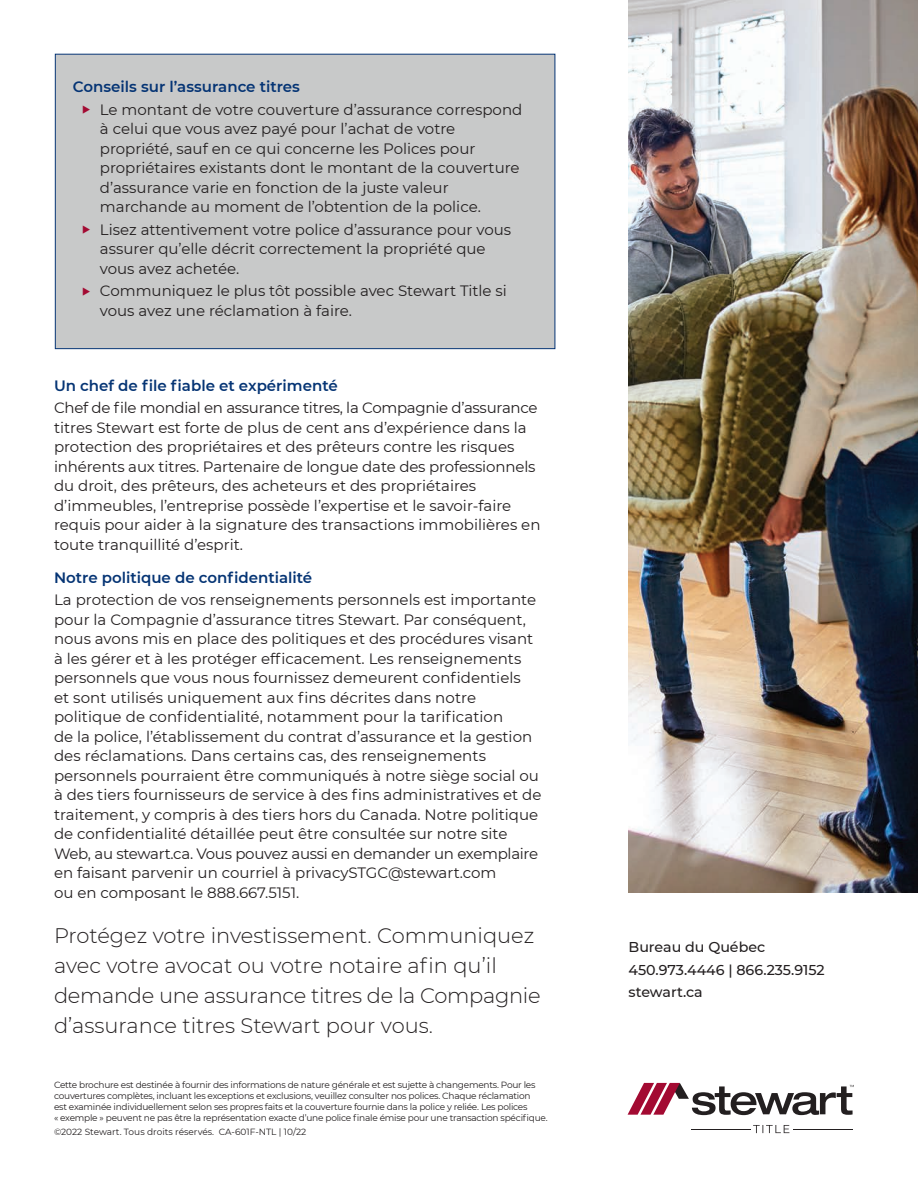
<style>
.page{position:relative;width:918px;height:1188px;background:#fff}
.page>*{position:absolute;margin:0;border:0;box-sizing:border-box;transform-origin:0 0}
.t1{font:300 21px/30px "Montserrat";color:#231f20}
.t2{font:15px/19.5px "Montserrat";color:#231f20}
.t3{font:600 15px "Montserrat";color:#053474}
.t4{font:500 14.25px/22.5px "Montserrat";color:#231f20}
.t5{font:9px/10.8px "Montserrat";letter-spacing:-.025em;color:#231f20}
.t6{font:9px "Montserrat";color:#231f20}
.s1{color:#a30a32}
</style>
<div class="page">
<div style="left:55px;top:54px;width:500px;height:295px;background:#c8c9c9;border:1px solid #053474"></div>
<svg style="left:753px;top:1125px;width:36px;height:8px"></svg>
<hr style="left:793px;top:1129px;width:60px;height:1px;background:#231f20">
<hr style="left:692px;top:1129px;width:59px;height:1px;background:#231f20">
<svg style="left:628px;top:1083px;width:226px;height:32px"></svg>
<img style="left:629px;top:0;width:289px;height:892px">
<h3 class="t3" style="left:73px;top:76px;width:229px">Conseils sur l’assurance titres</h3>
<p class="t2" style="left:100px;top:99px;width:424px;text-indent:-18px"><span class="s1">◆</span> Le montant de votre couverture d’assurance correspond à celui que vous avez payé pour l’achat de votre propriété, sauf en ce qui concerne les Polices pour propriétaires existants dont le montant de la couverture d’assurance varie en fonction de la juste valeur marchande au moment de l’obtention de la police.</p>
<p class="t2" style="left:100px;top:219px;width:413px;text-indent:-18px"><span class="s1">◆</span> Lisez attentivement votre police d’assurance pour vous assurer qu’elle décrit correctement la propriété que vous avez achetée.</p>
<p class="t2" style="left:100px;top:281px;width:409px;text-indent:-18px"><span class="s1">◆</span> Communiquez le plus tôt possible avec Stewart Title si vous avez une réclamation à faire.</p>
<h2 class="t3" style="left:54px;top:375px;width:285px">Un chef de file fiable et expérimenté</h2>
<p class="t2" style="left:54px;top:398px;width:488px">Chef de file mondial en assurance titres, la Compagnie d’assurance titres Stewart est forte de plus de cent ans d’expérience dans la protection des propriétaires et des prêteurs contre les risques inhérents aux titres. Partenaire de longue date des professionnels du droit, des prêteurs, des acheteurs et des propriétaires d’immeubles, l’entreprise possède l’expertise et le savoir-faire requis pour aider à la signature des transactions immobilières en toute tranquillité d’esprit.</p>
<h2 class="t3" style="left:54px;top:567px;width:260px">Notre politique de confidentialité</h2>
<p class="t2" style="left:54px;top:590px;width:489px">La protection de vos renseignements personnels est importante pour la Compagnie d’assurance titres Stewart. Par conséquent, nous avons mis en place des politiques et des procédures visant à les gérer et à les protéger efficacement. Les renseignements personnels que vous nous fournissez demeurent confidentiels<br>et sont utilisés uniquement aux fins décrites dans notre politique de confidentialité, notamment pour la tarification<br>de la police, l’établissement du contrat d’assurance et la gestion des réclamations. Dans certains cas, des renseignements personnels pourraient être communiqués à notre siège social ou à des tiers fournisseurs de service à des fins administratives et de traitement, y compris à des tiers hors du Canada. Notre politique de confidentialité détaillée peut être consultée sur notre site Web, au stewart.ca. Vous pouvez aussi en demander un exemplaire en faisant parvenir un courriel à privacySTGC@stewart.com<br>ou en composant le 888.667.5151.</p>
<p class="t1" style="left:54px;top:920px;width:488px">Protégez votre investissement. Communiquez avec votre avocat ou votre notaire afin qu’il demande une assurance titres de la Compagnie d’assurance titres Stewart pour vous.</p>
<p class="t5" style="left:54px;top:1080px;width:495px">Cette brochure est destinée à fournir des informations de nature générale et est sujette à changements. Pour les couvertures complètes, incluant les exceptions et exclusions, veuillez consulter nos polices. Chaque réclamation<br>est examinée individuellement selon ses propres faits et la couverture fournie dans la police y reliée. Les polices<br>« exemple » peuvent ne pas être la représentation exacte d’une police finale émise pour une transaction spécifique.</p>
<p class="t6" style="left:54px;top:1125px;width:254px">©2022 Stewart. Tous droits réservés. CA-601F-NTL | 10/22</p>
<p class="t4" style="left:629px;top:935px;width:198px">Bureau du Québec<br>450.973.4446 | 866.235.9152 stewart.ca</p>
</div>
